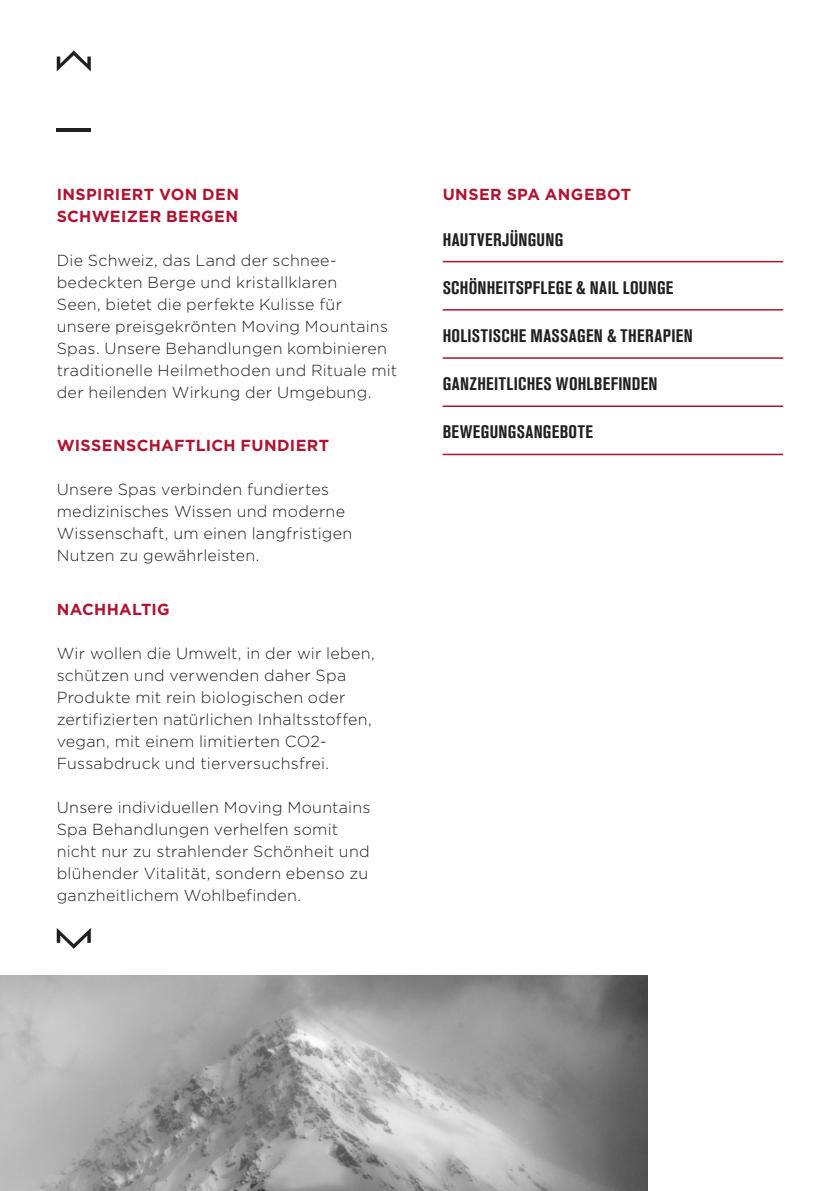
<style>
.page{position:relative;width:840px;height:1191px;background:#fff}
.page>*{position:absolute;margin:0;border:0;box-sizing:border-box;transform-origin:0 0}
.t1{font:700 condensed 18px "Akzidenz Grotesk BQ";letter-spacing:.02em;color:#231f20}
.t2{font:300 16px/22px "Gotham";letter-spacing:.015em;color:#231f20}
.t3{font:700 16px/22px "Gotham";letter-spacing:.025em;color:#af1432}
</style>
<div class="page">
<img style="left:0;top:975px;width:646px;height:216px">
<svg style="left:57px;top:51px;width:34px;height:20px"></svg>
<svg style="left:57px;top:928px;width:34px;height:20px"></svg>
<hr style="left:57px;top:128px;width:34px;height:4px;background:#231f20">
<hr style="left:442px;top:261px;width:340px;height:1px;background:#af1432">
<hr style="left:442px;top:309px;width:340px;height:1px;background:#af1432">
<hr style="left:442px;top:357px;width:340px;height:2px;background:#af1432">
<hr style="left:442px;top:405px;width:340px;height:2px;background:#af1432">
<hr style="left:442px;top:454px;width:340px;height:1px;background:#af1432">
<p class="t3" style="left:57px;top:183px;width:184px">INSPIRIERT VON DEN<br>SCHWEIZER BERGEN</p>
<p class="t2" style="left:57px;top:249px;width:342px">Die Schweiz, das Land der schnee&shy;bedeckten Berge und kristallklaren<br>Seen, bietet die perfekte Kulisse für unsere preisgekrönten Moving Mountains Spas. Unsere Behandlungen kombinieren traditionelle Heilmethoden und Rituale mit der heilenden Wirkung der Umgebung.</p>
<p class="t3" style="left:57px;top:434px;width:274px">WISSENSCHAFTLICH FUNDIERT</p>
<p class="t2" style="left:57px;top:478px;width:297px">Unsere Spas verbinden fundiertes medizinisches Wissen und moderne Wissenschaft, um einen langfristigen Nutzen zu gewährleisten.</p>
<p class="t3" style="left:57px;top:598px;width:114px">NACHHALTIG</p>
<p class="t2" style="left:57px;top:642px;width:319px">Wir wollen die Umwelt, in der wir leben, schützen und verwenden daher Spa Produkte mit rein biologischen oder zertifizierten natürlichen Inhaltsstoffen, vegan, mit einem limitierten CO2- Fussabdruck und tierversuchsfrei.</p>
<p class="t2" style="left:57px;top:796px;width:315px">Unsere individuellen Moving Mountains Spa Behandlungen verhelfen somit nicht nur zu strahlender Schönheit und blühender Vitalität, sondern ebenso zu ganzheitlichem Wohlbefinden.</p>
<p class="t3" style="left:442px;top:183px;width:190px">UNSER SPA ANGEBOT</p>
<p class="t1" style="left:442px;top:229px;width:122px">HAUTVERJÜNGUNG</p>
<p class="t1" style="left:442px;top:277px;width:232px">SCHÖNHEITSPFLEGE &amp; NAIL LOUNGE</p>
<p class="t1" style="left:442px;top:325px;width:251px">HOLISTISCHE MASSAGEN &amp; THERAPIEN</p>
<p class="t1" style="left:442px;top:373px;width:216px">GANZHEITLICHES WOHLBEFINDEN</p>
<p class="t1" style="left:442px;top:421px;width:152px">BEWEGUNGSANGEBOTE</p>
</div>
